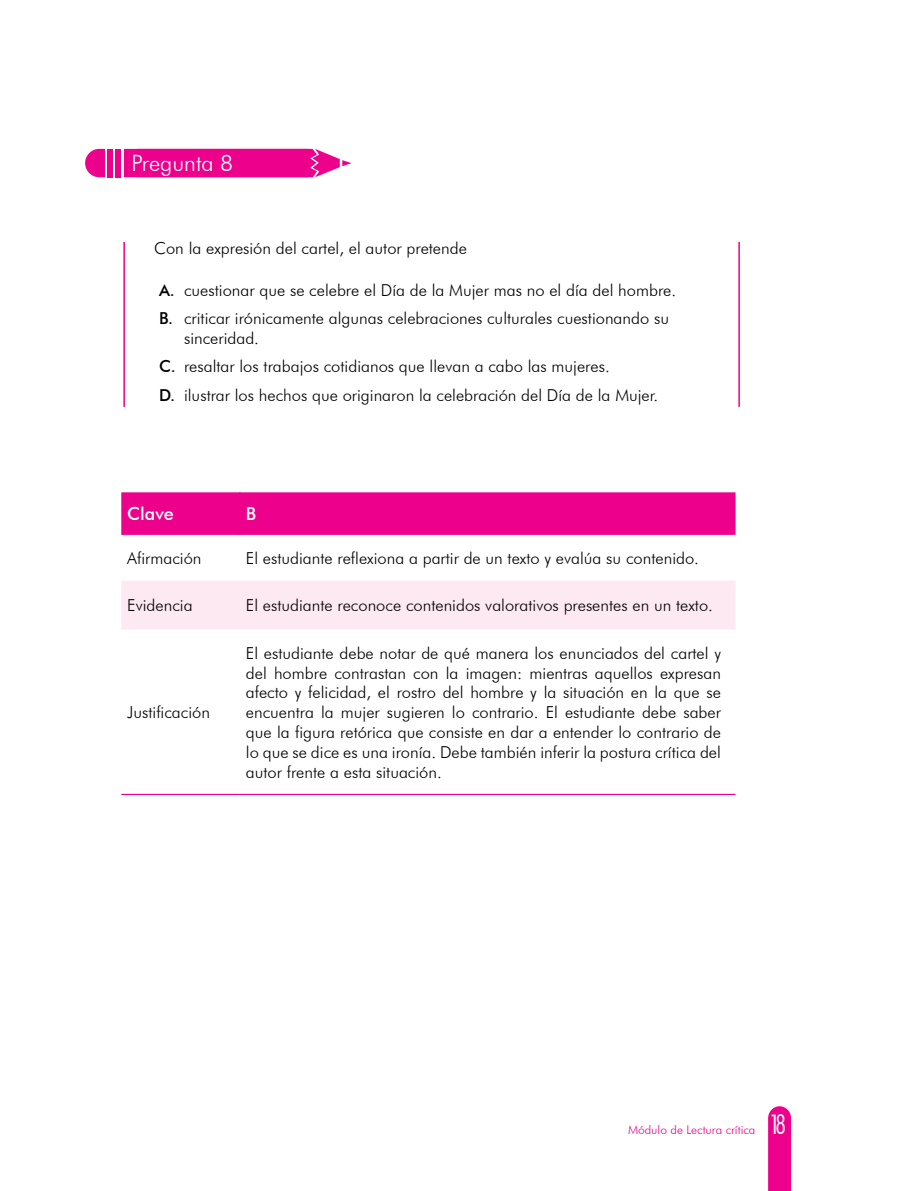
<style>
.page{position:relative;width:915px;height:1191px;background:#fff}
.page>*{position:absolute;margin:0;border:0;box-sizing:border-box;transform-origin:0 0}
.t1{font:300 condensed 27px "Futura BT";color:#fff}
.t2{font:300 22.5px "Futura BT";color:#fff}
.t3{font:500 18px "Futura BT";color:#fff}
.t4{font:300 16.5px/19.8px "Futura BT";color:#000}
.t5{font:300 12px "Futura BT";color:#ec008c}
.s1{font-weight:500}
</style>
<div class="page">
<svg style="left:768px;top:1106px;width:22px;height:85px;background:#ec0990"></svg>
<div style="left:115px;top:149px;width:6px;height:28px;background:#ec008c"></div>
<div style="left:107px;top:149px;width:6px;height:28px;background:#ec008c"></div>
<svg style="left:85px;top:149px;width:20px;height:28px"></svg>
<svg style="left:124px;top:149px;width:227px;height:28px;background:#ed1796"></svg>
<hr style="left:123px;top:242px;width:2px;height:165px;background:#ec008c">
<hr style="left:738px;top:242px;width:1px;height:165px;background:#ec008c">
<div style="left:121px;top:492px;width:614px;height:43px;background:#ec008c"></div>
<div style="left:121px;top:581px;width:614px;height:48px;background:#fde9f1"></div>
<hr style="left:239px;top:492px;width:1px;height:43px;background:#ec008c">
<hr style="left:121px;top:794px;width:119px;height:1px;background:#ec008c">
<hr style="left:240px;top:794px;width:495px;height:1px;background:#ec008c">
<h2 class="t2" style="left:131px;top:149px;width:103px">Pregunta 8</h2>
<p class="t4" style="left:154px;top:238px;width:314px">Con la expresión del cartel, el autor pretende</p>
<p class="t4" style="left:159px;top:276px;width:518px;line-height:28.3px"><span class="s1">A.</span> cuestionar que se celebre el Día de la Mujer mas no el día del hombre.<br><span class="s1">B.</span> criticar irónicamente algunas celebraciones culturales cuestionando su</p>
<p class="t4" style="left:159px;top:324px;width:500px;line-height:28.3px;text-indent:25px">sinceridad.<br><span class="s1">C.</span> resaltar los trabajos cotidianos que llevan a cabo las mujeres.<br><span class="s1">D.</span> ilustrar los hechos que originaron la celebración del Día de la Mujer.</p>
<p class="t3" style="left:127px;top:503px;width:48px">Clave</p>
<p class="t3" style="left:246px;top:503px;width:12px">B</p>
<p class="t4" style="left:127px;top:548px;width:76px">Afirmación</p>
<p class="t4" style="left:246px;top:548px;width:454px">El estudiante reflexiona a partir de un texto y evalúa su contenido.</p>
<p class="t4" style="left:127px;top:595px;width:67px">Evidencia</p>
<p class="t4" style="left:246px;top:595px;width:468px">El estudiante reconoce contenidos valorativos presentes en un texto.</p>
<p class="t4" style="left:127px;top:702px;width:84px">Justificación</p>
<p class="t4" style="left:246px;top:643px;width:476px;text-align:justify">El estudiante debe notar de qué manera los enunciados del cartel y del hombre contrastan con la imagen: mientras aquellos expresan afecto y felicidad, el rostro del hombre y la situación en la que se encuentra la mujer sugieren lo contrario. El estudiante debe saber que la figura retórica que consiste en dar a entender lo contrario de lo que se dice es una ironía. Debe también inferir la postura crítica del autor frente a esta situación.</p>
<p class="t5" style="left:627px;top:1122px;width:129px">Módulo de Lectura crítica</p>
<h1 class="t1" style="left:769px;top:1108px;width:18px">18</h1>
</div>
